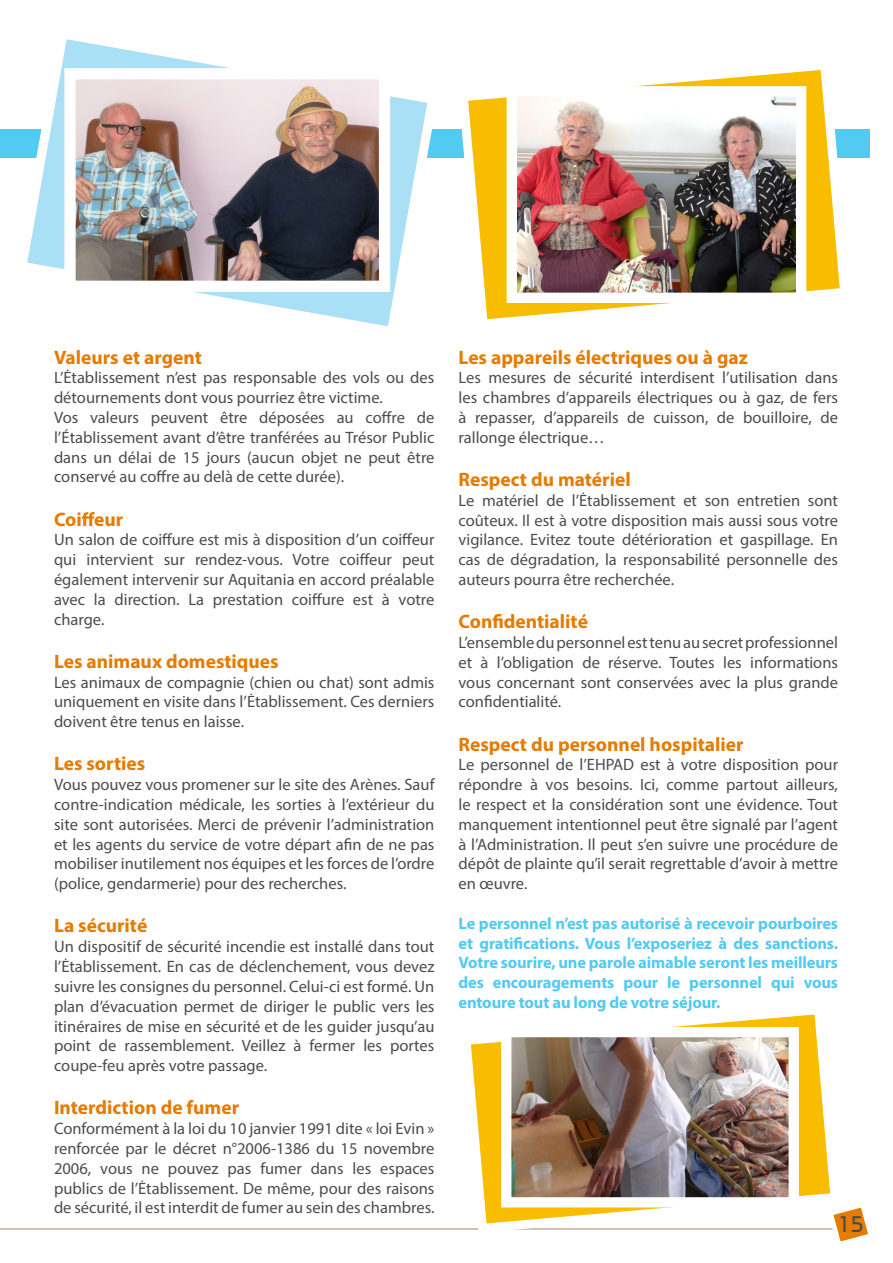
<style>
.page{position:relative;width:893px;height:1263px;background:#fff}
.page>*{position:absolute;margin:0;border:0;box-sizing:border-box;transform-origin:0 0}
.t1{font:22.5px "Bimini Normal";color:#4b4c4d}
.t2{font:700 19.5px "Myriad Pro";color:#e57b00}
.t3{font:16.5px/19.8px "Myriad Pro";color:#4b4c4d;text-align:justify}
.t4{font:700 16.5px/19.8px "Myriad Pro";letter-spacing:-.01em;color:#52caf2;text-align:justify}
</style>
<div class="page">
<hr style="left:1px;top:1228px;width:850px;height:2px;background:#c3ad9a">
<svg style="left:839px;top:1207px;width:29px;height:35px"></svg>
<div style="left:0;top:129px;width:870px;height:28px;background:#52caf2"></div>
<svg style="left:11px;top:39px;width:432px;height:287px"></svg>
<img style="left:76px;top:80px;width:302px;height:200px">
<div style="left:64px;top:68px;width:326px;height:224px;border:11px solid #fff"></div>
<svg style="left:454px;top:70px;width:400px;height:250px"></svg>
<img style="left:518px;top:97px;width:277px;height:195px">
<div style="left:507px;top:86px;width:299px;height:217px;border:10px solid #fff"></div>
<svg style="left:457px;top:1014px;width:387px;height:223px"></svg>
<img style="left:512px;top:1038px;width:276px;height:158px">
<div style="left:501px;top:1027px;width:298px;height:180px;border:10px solid #fff"></div>
<p class="t2" style="left:54px;top:344px;width:149px">Valeurs et argent</p>
<p class="t3" style="left:54px;top:368px;width:382px">L’Ėtablissement n’est pas responsable des vols ou des détournements dont vous pourriez être victime.</p>
<p class="t3" style="left:54px;top:407px;width:382px">Vos valeurs peuvent être déposées au coffre de l’Établissement avant d’être tranférées au Trésor Public dans un délai de 15 jours (aucun objet ne peut être conservé au coffre au delà de cette durée).</p>
<p class="t2" style="left:54px;top:506px;width:71px">Coiffeur</p>
<p class="t3" style="left:54px;top:530px;width:382px">Un salon de coiffure est mis à disposition d’un coiffeur qui intervient sur rendez-vous. Votre coiffeur peut également intervenir sur Aquitania en accord préalable avec la direction. La prestation coiffure est à votre charge.</p>
<p class="t2" style="left:54px;top:648px;width:226px">Les animaux domestiques</p>
<p class="t3" style="left:54px;top:672px;width:382px">Les animaux de compagnie (chien ou chat) sont admis uniquement en visite dans l’Ėtablissement. Ces derniers doivent être tenus en laisse.</p>
<p class="t2" style="left:54px;top:751px;width:93px">Les sorties</p>
<p class="t3" style="left:54px;top:774px;width:382px">Vous pouvez vous promener sur le site des Arènes. Sauf contre-indication médicale, les sorties à l’extérieur du site sont autorisées. Merci de prévenir l’administration et les agents du service de votre départ afin de ne pas mobiliser inutilement nos équipes et les forces de l’ordre (police, gendarmerie) pour des recherches.</p>
<p class="t2" style="left:54px;top:913px;width:95px">La sécurité</p>
<p class="t3" style="left:54px;top:936px;width:382px">Un dispositif de sécurité incendie est installé dans tout l’Ėtablissement. En cas de déclenchement, vous devez suivre les consignes du personnel. Celui-ci est formé. Un plan d’évacuation permet de diriger le public vers les itinéraires de mise en sécurité et de les guider jusqu’au point de rassemblement. Veillez à fermer les portes coupe-feu après votre passage.</p>
<p class="t2" style="left:54px;top:1095px;width:187px">Interdiction de fumer</p>
<p class="t3" style="left:54px;top:1118px;width:382px">Conformément à la loi du 10 janvier 1991 dite « loi Evin » renforcée par le décret n°2006-1386 du 15 novembre 2006, vous ne pouvez pas fumer dans les espaces publics de l’Ėtablissement. De même, pour des raisons de sécurité, il est interdit de fumer au sein des chambres.</p>
<p class="t2" style="left:459px;top:344px;width:291px">Les appareils électriques ou à gaz</p>
<p class="t3" style="left:459px;top:368px;width:381px">Les mesures de sécurité interdisent l’utilisation dans les chambres d’appareils électriques ou à gaz, de fers à repasser, d’appareils de cuisson, de bouilloire, de rallonge électrique…</p>
<p class="t2" style="left:459px;top:467px;width:174px">Respect du matériel</p>
<p class="t3" style="left:459px;top:490px;width:381px">Le matériel de l’Ėtablissement et son entretien sont coûteux. Il est à votre disposition mais aussi sous votre vigilance. Evitez toute détérioration et gaspillage. En cas de dégradation, la responsabilité personnelle des auteurs pourra être recherchée.</p>
<p class="t2" style="left:459px;top:609px;width:131px">Confidentialité</p>
<p class="t3" style="left:459px;top:632px;width:381px">L’ensemble du personnel est tenu au secret professionnel et à l’obligation de réserve. Toutes les informations vous concernant sont conservées avec la plus grande confidentialité.</p>
<p class="t2" style="left:459px;top:731px;width:287px">Respect du personnel hospitalier</p>
<p class="t3" style="left:459px;top:755px;width:381px">Le personnel de l’EHPAD est à votre disposition pour répondre à vos besoins. Ici, comme partout ailleurs, le respect et la considération sont une évidence. Tout manquement intentionnel peut être signalé par l’agent à l’Administration. Il peut s’en suivre une procédure de dépôt de plainte qu’il serait regrettable d’avoir à mettre en œuvre.</p>
<p class="t4" style="left:459px;top:913px;width:381px">Le personnel n’est pas autorisé à recevoir pourboires et gratifications. Vous l’exposeriez à des sanctions.<br>Votre sourire, une parole aimable seront les meilleurs des encouragements pour le personnel qui vous entoure tout au long de votre séjour.</p>
<p class="t1" style="left:838px;top:1211px;width:27px">15</p>
</div>
